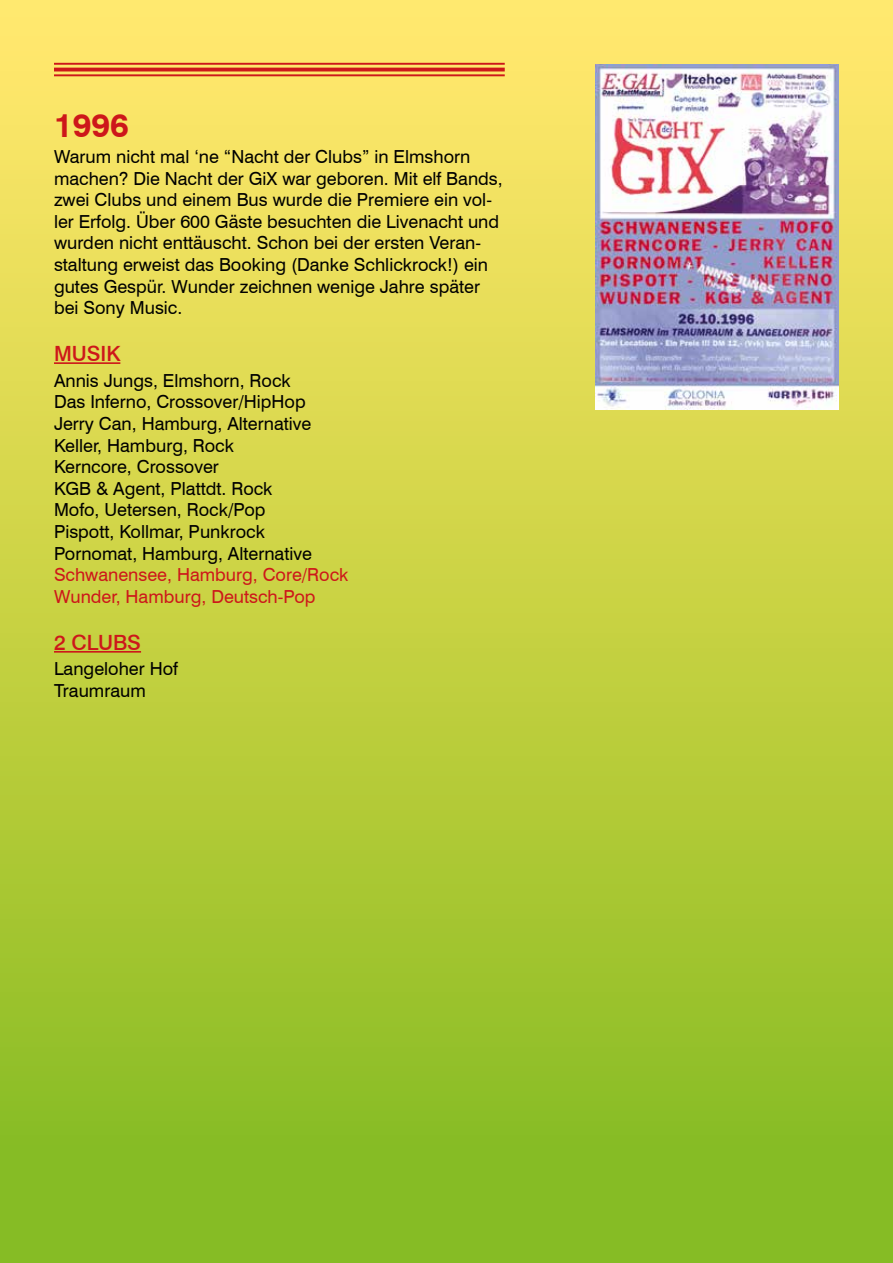
<style>
.page{position:relative;width:893px;height:1263px;background:#fff}
.page>*{position:absolute;margin:0;border:0;box-sizing:border-box;transform-origin:0 0}
.t1{font:700 33px "Swiss 721 BT";color:#cd171a}
.t2{font:500 21px "Swiss 721 BT";color:#cd171a}
.t3{font:18px/21.6px "Swiss 721 BT";color:#000}
.t4{font:18px/21.6px "Swiss 721 BT";color:#cd171a}
</style>
<div class="page">
<div style="left:0;top:0;width:893px;height:1263px;background:linear-gradient(to bottom,#ffe96d,#80b91c)"></div>
<hr style="left:54px;top:63px;width:451px;height:2px;background:#cd171a">
<hr style="left:54px;top:68px;width:451px;height:3px;background:#cd171a">
<hr style="left:54px;top:74px;width:451px;height:2px;background:#cd171a">
<hr style="left:54px;top:362px;width:66px;height:2px;background:#cd171a">
<hr style="left:54px;top:651px;width:87px;height:2px;background:#cd171a">
<img style="left:595px;top:65px;width:244px;height:345px">
<h1 class="t1" style="left:54px;top:105px;width:76px">1996</h1>
<p class="t3" style="left:54px;top:146px;width:450px">Warum nicht mal ‘ne “Nacht der Clubs” in Elmshorn machen? Die Nacht der GiX war geboren. Mit elf Bands, zwei Clubs und einem Bus wurde die Premiere ein vol&shy;ler Erfolg. Über 600 Gäste besuchten die Livenacht und wurden nicht enttäuscht. Schon bei der ersten Veran&shy;staltung erweist das Booking (Danke Schlickrock!) ein gutes Gespür. Wunder zeichnen wenige Jahre später bei Sony Music.</p>
<p class="t2" style="left:54px;top:341px;width:68px">MUSIK</p>
<p class="t3" style="left:54px;top:369px;width:259px">Annis Jungs, Elmshorn, Rock<br>Das Inferno, Crossover/HipHop<br>Jerry Can, Hamburg, Alternative<br>Keller, Hamburg, Rock<br>Kerncore, Crossover<br>KGB &amp; Agent, Plattdt. Rock<br>Mofo, Uetersen, Rock/Pop<br>Pispott, Kollmar, Punkrock<br>Pornomat, Hamburg, Alternative</p>
<p class="t4" style="left:54px;top:564px;width:296px">Schwanensee, Hamburg, Core/Rock<br>Wunder, Hamburg, Deutsch-Pop</p>
<p class="t2" style="left:54px;top:629px;width:89px">2 CLUBS</p>
<p class="t3" style="left:54px;top:658px;width:125px">Langeloher Hof<br>Traumraum</p>
</div>
